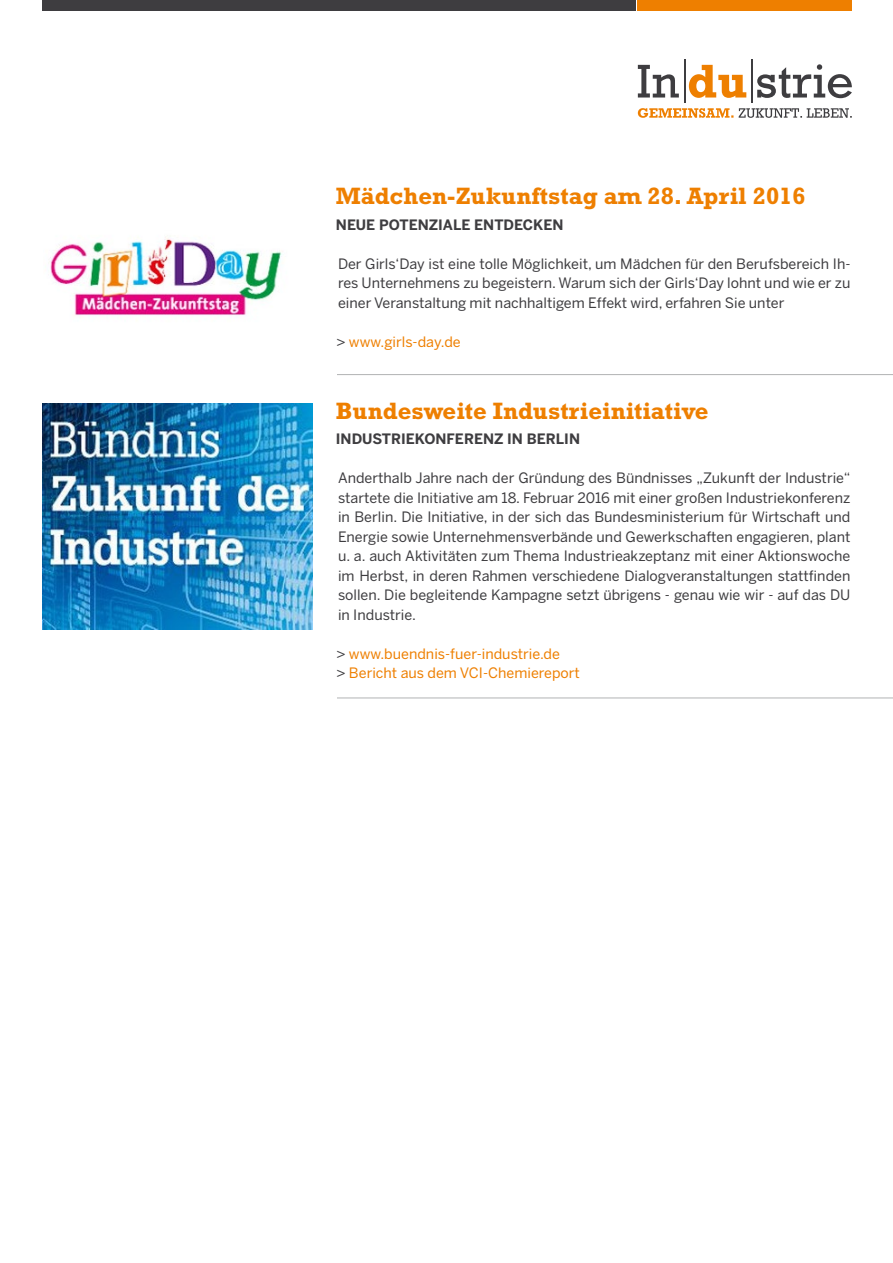
<style>
.page{position:relative;width:893px;height:1263px;background:#fff}
.page>*{position:absolute;margin:0;border:0;box-sizing:border-box;transform-origin:0 0}
.t1{font:700 24px "Rockwell Std";color:#ee7f00}
.t2{font:14.25px/19.5px "Benton Sans";color:#3e3d40;text-align:justify}
.t3{font:14.25px/19.5px "Benton Sans";color:#ee7f00}
.t4{font:700 14.25px "Benton Sans";color:#3e3d40}
.s1{color:#3e3d40}
</style>
<div class="page">
<svg style="left:638px;top:65px;width:41px;height:33px"></svg>
<svg style="left:689px;top:65px;width:57px;height:33px"></svg>
<svg style="left:757px;top:64px;width:95px;height:34px"></svg>
<hr style="left:684px;top:60px;width:1px;height:43px;background:#3e3d40">
<hr style="left:751px;top:60px;width:1px;height:43px;background:#3e3d40">
<svg style="left:739px;top:108px;width:113px;height:10px"></svg>
<svg style="left:638px;top:108px;width:95px;height:10px"></svg>
<div style="left:43px;top:0;width:593px;height:11px;background:#3e3d40"></div>
<div style="left:638px;top:0;width:214px;height:11px;background:#ee7f00"></div>
<img style="left:50px;top:237px;width:232px;height:79px">
<hr style="left:337px;top:374px;width:556px;height:1px;background:#b1b3b4">
<hr style="left:337px;top:698px;width:556px;height:1px;background:#b1b3b4">
<img style="left:43px;top:404px;width:270px;height:225px">
<h1 class="t1" style="left:336px;top:182px;width:471px">Mädchen-Zukunftstag am 28. April 2016</h1>
<p class="t4" style="left:336px;top:216px;width:229px">NEUE POTENZIALE ENTDECKEN</p>
<p class="t2" style="left:338px;top:253px;width:514px">Der Girls‘Day ist eine tolle Möglichkeit, um Mädchen für den Berufsbereich Ih&shy;res Unternehmens zu begeistern. Warum sich der Girls‘Day lohnt und wie er zu einer Veranstaltung mit nachhaltigem Effekt wird, erfahren Sie unter</p>
<p class="t3" style="left:337px;top:331px;width:126px"><span class="s1">&gt;</span> www.girls-day.de</p>
<h1 class="t1" style="left:336px;top:396px;width:374px">Bundesweite Industrieinitiative</h1>
<p class="t4" style="left:336px;top:430px;width:246px">INDUSTRIEKONFERENZ IN BERLIN</p>
<p class="t2" style="left:338px;top:468px;width:514px">Anderthalb Jahre nach der Gründung des Bündnisses „Zukunft der Industrie“ startete die Initiative am 18. Februar 2016 mit einer großen Industriekonferenz in Berlin. Die Initiative, in der sich das Bundesministerium für Wirtschaft und Energie sowie Unternehmensverbände und Gewerkschaften engagieren, plant u. a. auch Aktivitäten zum Thema Industrieakzeptanz mit einer Aktionswoche im Herbst, in deren Rahmen verschiedene Dialogveranstaltungen stattfinden sollen. Die begleitende Kampagne setzt übrigens - genau wie wir - auf das DU in Industrie.</p>
<p class="t3" style="left:337px;top:643px;width:245px"><span class="s1">&gt;</span> www.buendnis-fuer-industrie.de<br><span class="s1">&gt;</span> Bericht aus dem VCI-Chemiereport</p>
</div>
